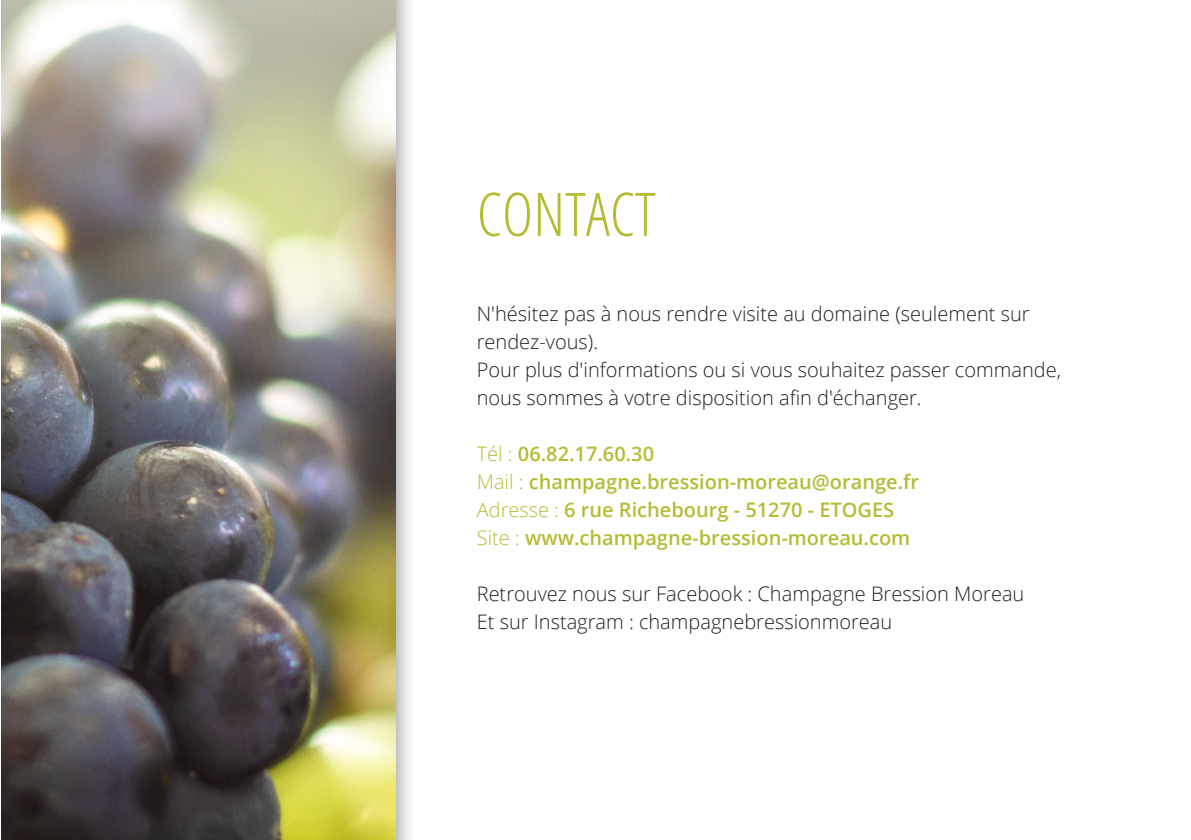
<style>
.page{position:relative;width:1191px;height:840px;background:#fff}
.page>*{position:absolute;margin:0;border:0;box-sizing:border-box;transform-origin:0 0}
.t1{font:300 condensed 60px "Open Sans";color:#b5bc33}
.t2{font:300 20px/28px "Open Sans";color:#231f20}
.t3{font:600 20px/28px "Open Sans";color:#b5bc33}
.s1{font-weight:300}
</style>
<div class="page">
<img style="left:1px;top:0;width:395px;height:839px">
<svg style="left:396px;top:0;width:14px;height:839px;background:#dbdcdd"></svg>
<h1 class="t1" style="left:477px;top:173px;width:180px">CONTACT</h1>
<p class="t2" style="left:477px;top:299px;width:586px">N'hésitez pas à nous rendre visite au domaine (seulement sur rendez-vous).<br>Pour plus d'informations ou si vous souhaitez passer commande, nous sommes à votre disposition afin d'échanger.</p>
<p class="t3" style="left:477px;top:439px;width:444px"><span class="s1">Tél :</span> 06.82.17.60.30<br><span class="s1">Mail :</span> champagne.bression-moreau@orange.fr <span class="s1">Adresse :</span> 6 rue Richebourg - 51270 - ETOGES <span class="s1">Site :</span> www.champagne-bression-moreau.com</p>
<p class="t2" style="left:477px;top:579px;width:549px">Retrouvez nous sur Facebook : Champagne Bression Moreau<br>Et sur Instagram : champagnebressionmoreau</p>
</div>
